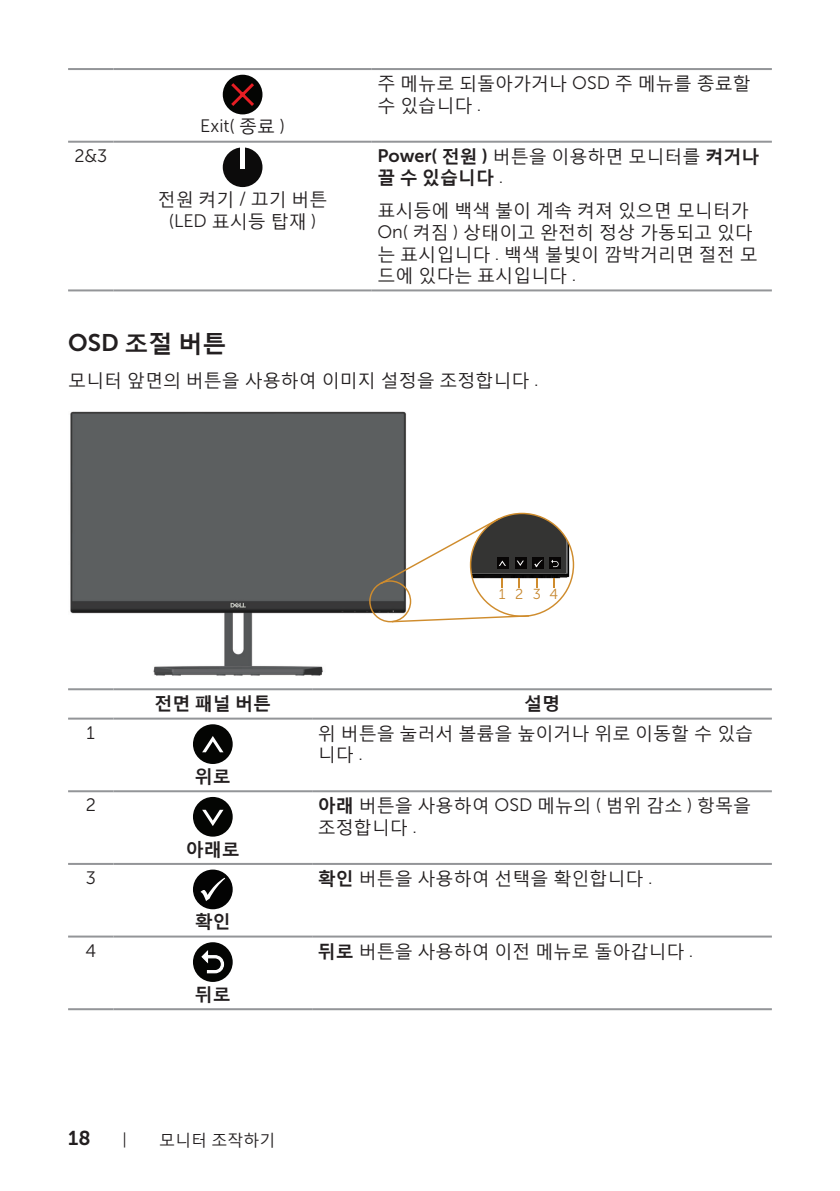
<style>
.page{position:relative;width:840px;height:1191px;background:#fff}
.page>*{position:absolute;margin:0;border:0;box-sizing:border-box;transform-origin:0 0}
.Head_3{font:700 24px "Malgun Gothic";color:#231f20}
.t1{font:20px "Museo Sans For Dell 700";color:#231f20}
.text{font:18px/21.6px "Malgun Gothic";color:#231f20}
.text-2{font:700 18px/21.6px "Malgun Gothic";color:#231f20}
.text-3{font:18px "Museo Sans For Dell 300";color:#231f20}
.t2{font:16px "Malgun Gothic";color:#231f20}
.t3{font:16px "Museo Sans For Dell 300";color:#231f20}
.t4{font:14.6px "Museo Sans For Dell 300";color:#c78830}
.s1{font-family:"Malgun Gothic"}
.s2{font-family:"Museo Sans For Dell 300"}
.s3{font-family:"Museo Sans For Dell 700";font-weight:400}
.s4{font-weight:400}
.s5{font-family:"Museo Sans For Dell 300";font-weight:400}
.s6{font-weight:700}
</style>
<div class="page">
<hr style="left:113px;top:68px;width:258px;height:2px;background:#939598">
<hr style="left:371px;top:68px;width:400px;height:2px;background:#939598">
<hr style="left:68px;top:141px;width:45px;height:2px;background:#939598">
<hr style="left:113px;top:141px;width:258px;height:2px;background:#939598">
<hr style="left:371px;top:141px;width:400px;height:2px;background:#939598">
<hr style="left:68px;top:289px;width:45px;height:2px;background:#939598">
<hr style="left:113px;top:289px;width:258px;height:2px;background:#939598">
<hr style="left:371px;top:289px;width:400px;height:2px;background:#939598">
<hr style="left:68px;top:68px;width:45px;height:2px;background:#939598">
<div style="left:223px;top:75px;width:39px;height:39px;background:#040503;border-radius:50%"></div>
<svg style="left:228px;top:80px;width:29px;height:29px"></svg>
<div style="left:223px;top:147px;width:39px;height:40px;background:#0c0b0b;border-radius:50%"></div>
<hr style="left:240px;top:148px;width:4px;height:21px;background:#fff">
<img style="left:70px;top:411px;width:337px;height:265px">
<svg style="left:369px;top:513px;width:205px;height:109px"></svg>
<hr style="left:68px;top:688px;width:45px;height:2px;background:#939598">
<hr style="left:113px;top:688px;width:199px;height:2px;background:#939598">
<hr style="left:312px;top:688px;width:459px;height:2px;background:#939598">
<hr style="left:68px;top:717px;width:45px;height:2px;background:#939598">
<hr style="left:113px;top:717px;width:199px;height:2px;background:#939598">
<hr style="left:312px;top:717px;width:459px;height:2px;background:#939598">
<hr style="left:68px;top:790px;width:45px;height:2px;background:#939598">
<hr style="left:113px;top:790px;width:199px;height:2px;background:#939598">
<hr style="left:312px;top:790px;width:459px;height:2px;background:#939598">
<hr style="left:68px;top:863px;width:45px;height:2px;background:#939598">
<hr style="left:113px;top:863px;width:199px;height:2px;background:#939598">
<hr style="left:312px;top:863px;width:459px;height:2px;background:#939598">
<hr style="left:68px;top:935px;width:45px;height:2px;background:#939598">
<hr style="left:113px;top:935px;width:199px;height:2px;background:#939598">
<hr style="left:312px;top:935px;width:459px;height:2px;background:#939598">
<hr style="left:68px;top:1008px;width:45px;height:2px;background:#939598">
<hr style="left:113px;top:1008px;width:199px;height:2px;background:#939598">
<hr style="left:312px;top:1008px;width:459px;height:2px;background:#939598">
<div style="left:193px;top:724px;width:39px;height:40px;background:#040503;border-radius:50%"></div>
<svg style="left:202px;top:736px;width:21px;height:16px"></svg>
<div style="left:193px;top:797px;width:39px;height:39px;background:#040503;border-radius:50%"></div>
<svg style="left:202px;top:809px;width:21px;height:17px"></svg>
<div style="left:193px;top:869px;width:39px;height:40px;background:#030303;border-radius:50%"></div>
<svg style="left:200px;top:877px;width:25px;height:24px"></svg>
<div style="left:193px;top:942px;width:39px;height:40px;background:#040503;border-radius:50%"></div>
<svg style="left:201px;top:950px;width:23px;height:24px"></svg>
<p class="text-3" style="left:74px;top:146px;width:34px">2&amp;3</p>
<p class="text-3" style="left:200px;top:116px;width:86px">Exit( <span class="s1">종료</span> )</p>
<p class="text" style="left:157px;top:188px;width:171px;text-align:center">전원 켜기 <span class="s2">/</span> 끄기 버튼 <span class="s2">(LED</span> 표시등 탑재 <span class="s2">)</span></p>
<p class="text" style="left:377px;top:72px;width:374px">주 메뉴로 되돌아가거나 <span class="s2">OSD</span> 주 메뉴를 종료할 수 있습니다 <span class="s2">.</span></p>
<p class="text-2" style="left:377px;top:145px;width:383px"><span class="s3">Power(</span> 전원 <span class="s3">)</span> <span class="s4">버튼을 이용하면 모니터를</span> 켜거나 끌 수 있습니다 <span class="s5">.</span></p>
<p class="text" style="left:377px;top:199px;width:381px">표시등에 백색 불이 계속 켜져 있으면 모니터가<br><span class="s2">On(</span> 켜짐 <span class="s2">)</span> 상태이고 완전히 정상 가동되고 있다 는 표시입니다 <span class="s2">.</span> 백색 불빛이 깜박거리면 절전 모 드에 있다는 표시입니다 <span class="s2">.</span></p>
<p class="Head_3" style="left:68px;top:328px;width:160px"><span class="s3">OSD</span> 조절 버튼</p>
<p class="text" style="left:68px;top:369px;width:471px">모니터 앞면의 버튼을 사용하여 이미지 설정을 조정합니다 <span class="s2">.</span></p>
<p class="t4" style="left:498px;top:586px;width:61px">1234</p>
<p class="text-2" style="left:154px;top:692px;width:118px">전면 패널 버튼</p>
<p class="text-2" style="left:523px;top:692px;width:37px">설명</p>
<p class="text-3" style="left:87px;top:723px;width:10px">1</p>
<p class="text" style="left:317px;top:721px;width:436px">위 버튼을 눌러서 볼륨을 높이거나 위로 이동할 수 있습 니다 <span class="s2">.</span></p>
<p class="text-2" style="left:195px;top:765px;width:37px">위로</p>
<p class="text-3" style="left:86px;top:795px;width:12px">2</p>
<p class="text" style="left:317px;top:794px;width:434px"><span class="s6">아래</span> 버튼을 사용하여 <span class="s2">OSD</span> 메뉴의 <span class="s2">(</span> 범위 감소 <span class="s2">)</span> 항목을 조정합니다 <span class="s2">.</span></p>
<p class="text-2" style="left:186px;top:837px;width:55px">아래로</p>
<p class="text-3" style="left:86px;top:868px;width:12px">3</p>
<p class="text" style="left:317px;top:867px;width:336px"><span class="s6">확인</span> 버튼을 사용하여 선택을 확인합니다 <span class="s2">.</span></p>
<p class="text-2" style="left:195px;top:910px;width:37px">확인</p>
<p class="text-3" style="left:85px;top:940px;width:12px">4</p>
<p class="text" style="left:317px;top:939px;width:377px"><span class="s6">뒤로</span> 버튼을 사용하여 이전 메뉴로 돌아갑니다 <span class="s2">.</span></p>
<p class="text-2" style="left:195px;top:982px;width:37px">뒤로</p>
<p class="t1" style="left:68px;top:1126px;width:24px">18</p>
<p class="t3" style="left:122px;top:1130px;width:6px">|</p>
<p class="t2" style="left:159px;top:1129px;width:118px">모니터 조작하기</p>
</div>
